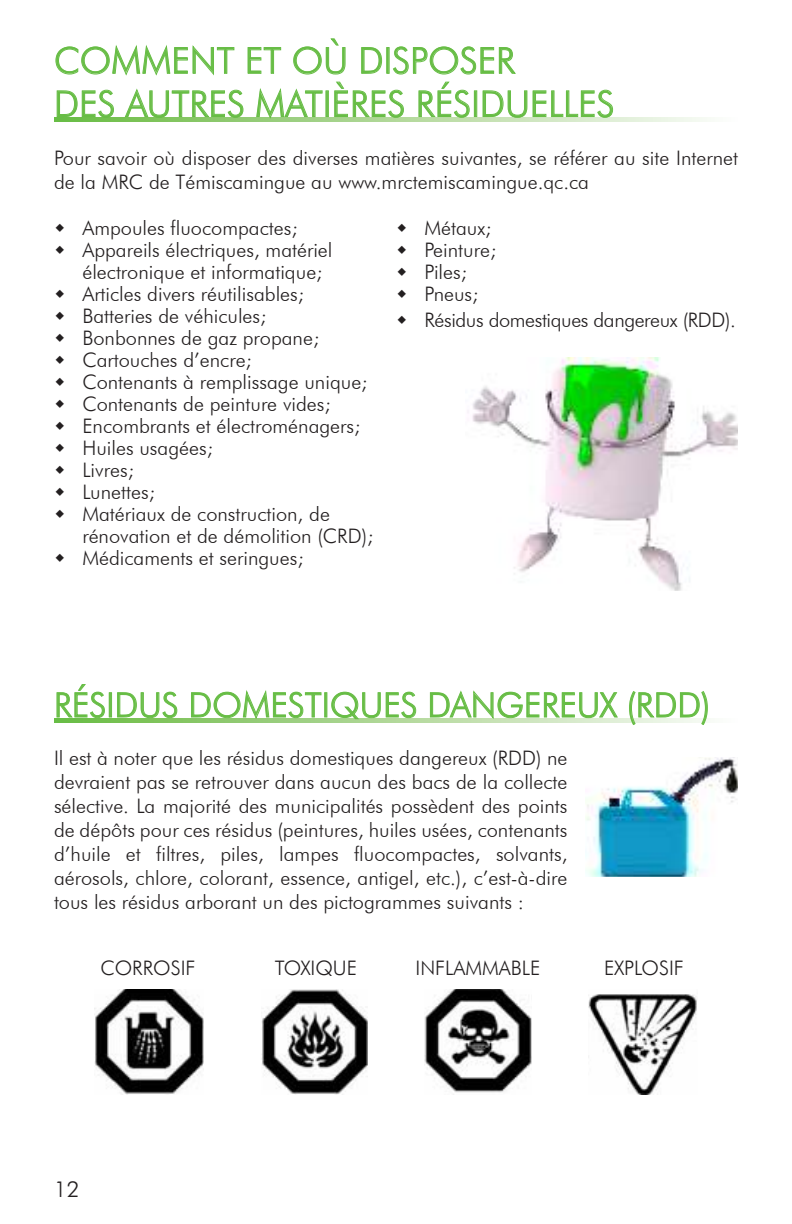
<style>
.page{position:relative;width:792px;height:1224px;background:#fff}
.page>*{position:absolute;margin:0;border:0;box-sizing:border-box;transform-origin:0 0}
.t1{font:300 36px/43.2px "Futura BT";color:#67bd45}
.t2{font:300 34px "Futura BT";color:#67bd45}
.t3{font:300 22px "Futura BT";color:#231f20}
.t4{font:300 20px/22px "Futura BT";color:#231f20}
.t5{font:300 20px "Futura BT";letter-spacing:-.02em;color:#231f20}
</style>
<div class="page">
<img style="left:586px;top:758px;width:152px;height:119px">
<img style="left:54px;top:117px;width:654px;height:4px">
<svg style="left:55px;top:45px;width:180px;height:31px"></svg>
<svg style="left:247px;top:47px;width:35px;height:27px"></svg>
<svg style="left:293px;top:38px;width:53px;height:37px"></svg>
<svg style="left:361px;top:47px;width:22px;height:27px"></svg>
<div style="left:386px;top:47px;width:4px;height:27px;border:1px solid #67bd45"></div>
<svg style="left:393px;top:46px;width:123px;height:29px"></svg>
<svg style="left:56px;top:89px;width:58px;height:29px"></svg>
<svg style="left:124px;top:88px;width:120px;height:30px"></svg>
<svg style="left:256px;top:88px;width:67px;height:32px"></svg>
<div style="left:326px;top:90px;width:3px;height:27px;border:1px solid #67bd45"></div>
<svg style="left:334px;top:81px;width:70px;height:37px"></svg>
<svg style="left:418px;top:81px;width:52px;height:37px"></svg>
<div style="left:474px;top:90px;width:3px;height:27px;border:1px solid #67bd45"></div>
<svg style="left:482px;top:89px;width:132px;height:29px"></svg>
<img style="left:94px;top:990px;width:110px;height:104px">
<img style="left:261px;top:990px;width:107px;height:104px">
<img style="left:425px;top:990px;width:107px;height:103px">
<img style="left:588px;top:994px;width:109px;height:100px">
<img style="left:467px;top:358px;width:271px;height:232px">
<img style="left:54px;top:718px;width:575px;height:4px">
<svg style="left:56px;top:684px;width:49px;height:35px"></svg>
<div style="left:109px;top:692px;width:3px;height:26px;border:1px solid #67bd45"></div>
<svg style="left:117px;top:691px;width:61px;height:28px"></svg>
<svg style="left:191px;top:690px;width:131px;height:30px"></svg>
<div style="left:324px;top:692px;width:3px;height:26px;border:1px solid #67bd45"></div>
<svg style="left:331px;top:691px;width:86px;height:29px"></svg>
<svg style="left:429px;top:690px;width:190px;height:30px"></svg>
<svg style="left:629px;top:691px;width:79px;height:34px"></svg>
<h1 class="t1" style="left:54px;top:42px;width:562px">COMMENT ET OÙ DISPOSER<br>DES AUTRES MATIÈRES RÉSIDUELLES</h1>
<p class="t4" style="left:54px;top:147px;width:686px;line-height:24px">Pour savoir où disposer des diverses matières suivantes, se référer au site Internet de la MRC de Témiscamingue au www.mrctemiscamingue.qc.ca</p>
<p class="t4" style="left:82px;top:219px;width:292px">Ampoules fluocompactes;<br>Appareils électriques, matériel électronique et informatique;<br>Articles divers réutilisables;<br>Batteries de véhicules;<br>Bonbonnes de gaz propane;<br>Cartouches d’encre;<br>Contenants à remplissage unique;<br>Contenants de peinture vides;<br>Encombrants et électroménagers;<br>Huiles usagées;<br>Livres;<br>Lunettes;<br>Matériaux de construction, de rénovation et de démolition (CRD);<br>Médicaments et seringues;</p>
<p class="t4" style="left:424px;top:219px;width:73px">Métaux;<br>Peinture;<br>Piles;<br>Pneus;</p>
<p class="t5" style="left:424px;top:312px;width:313px">Résidus domestiques dangereux (RDD).</p>
<h2 class="t2" style="left:54px;top:691px;width:658px">RÉSIDUS DOMESTIQUES DANGEREUX (RDD)</h2>
<p class="t4" style="left:54px;top:748px;width:515px;line-height:24px;text-align:justify">Il est à noter que les résidus domestiques dangereux (RDD) ne devraient pas se retrouver dans aucun des bacs de la collecte sélective. La majorité des municipalités possèdent des points de dépôts pour ces résidus (peintures, huiles usées, contenants d’huile et filtres, piles, lampes fluocompactes, solvants, aérosols, chlore, colorant, essence, antigel, etc.), c’est-à-dire tous les résidus arborant un des pictogrammes suivants :</p>
<p class="t4" style="left:100px;top:959px;width:97px">CORROSIF</p>
<p class="t4" style="left:275px;top:959px;width:84px">TOXIQUE</p>
<p class="t4" style="left:416px;top:959px;width:126px">INFLAMMABLE</p>
<p class="t4" style="left:604px;top:959px;width:81px">EXPLOSIF</p>
<p class="t3" style="left:54px;top:1180px;width:27px">12</p>
</div>
